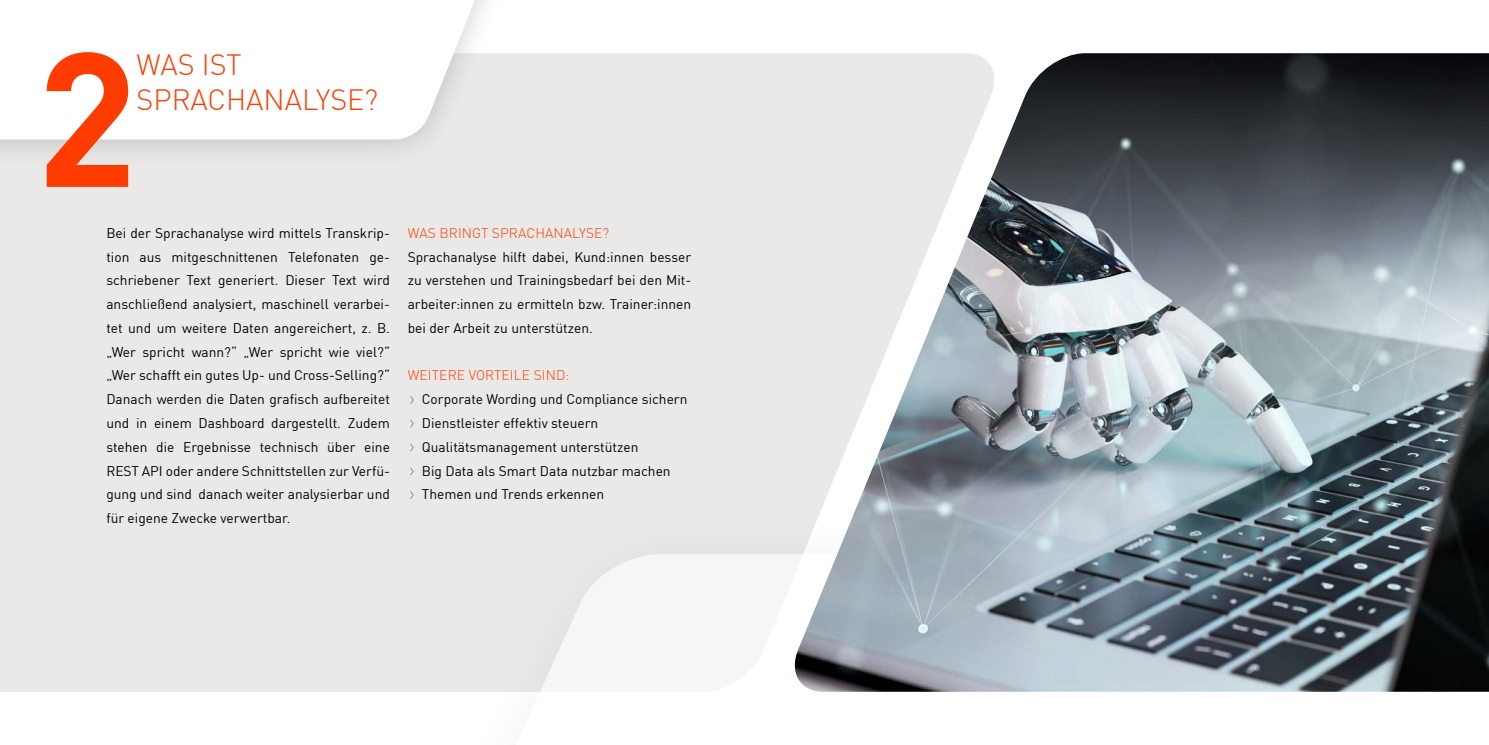
<style>
.page{position:relative;width:1489px;height:745px;background:#fff}
.page>*{position:absolute;margin:0;border:0;box-sizing:border-box;transform-origin:0 0}
.t1{font:700 187.5px "DINOT";color:#ff3c00}
.t2{font:300 28.75px/34.5px "DINOT";color:#ff3c00}
.t3{font:13.75px/23.8px "DINOT";color:#000;text-align:justify}
.t4{font:300 13.75px "DINOT";letter-spacing:.01em;color:#ff3c00}
</style>
<div class="page">
<div style="left:0;top:53px;width:788px;height:638px;background:#ebe8e8"></div>
<div style="left:0;top:0;width:595px;height:170px;background:#000;opacity:.2"></div>
<svg style="left:0;top:0;width:571px;height:139px"></svg>
<svg style="left:410px;top:396px;width:3px;height:7px"></svg>
<svg style="left:410px;top:420px;width:3px;height:7px"></svg>
<svg style="left:410px;top:443px;width:3px;height:8px"></svg>
<svg style="left:410px;top:467px;width:3px;height:8px"></svg>
<svg style="left:410px;top:491px;width:3px;height:7px"></svg>
<div style="left:407px;top:517px;width:1081px;height:227px;background:#ebe8e8"></div>
<svg style="left:407px;top:554px;width:1081px;height:190px;fill:#fff"></svg>
<img style="left:788px;top:53px;width:700px;height:638px">
<h1 class="t1" style="left:36px;top:-27px;width:103px">2</h1>
<h2 class="t2" style="left:137px;top:45px;width:243px">WAS IST<br>SPRACHANALYSE?</h2>
<p class="t3" style="left:106px;top:219px;width:285px">Bei der Sprachanalyse wird mittels Transkrip&shy;tion aus mitgeschnittenen Telefonaten ge&shy;schriebener Text generiert. Dieser Text wird anschließend analysiert, maschinell verarbei&shy;tet und um weitere Daten angereichert, z. B. „Wer spricht wann?“ „Wer spricht wie viel?“ „Wer schafft ein gutes Up- und Cross-Selling?“ Danach werden die Daten grafisch aufbereitet und in einem Dashboard dargestellt. Zudem stehen die Ergebnisse technisch über eine REST API oder andere Schnittstellen zur Verfü&shy;gung und sind danach weiter analysierbar und für eigene Zwecke verwertbar.</p>
<p class="t4" style="left:408px;top:222px;width:203px">WAS BRINGT SPRACHANALYSE?</p>
<p class="t3" style="left:407px;top:243px;width:285px">Sprachanalyse hilft dabei, Kund:innen besser zu verstehen und Trainingsbedarf bei den Mit&shy;arbeiter:innen zu ermitteln bzw. Trainer:innen bei der Arbeit zu unterstützen.</p>
<p class="t4" style="left:408px;top:365px;width:163px">WEITERE VORTEILE SIND:</p>
<p class="t3" style="left:422px;top:386px;width:267px;text-align:left">Corporate Wording und Compliance sichern Dienstleister effektiv steuern Qualitätsmanagement unterstützen<br>Big Data als Smart Data nutzbar machen Themen und Trends erkennen</p>
</div>
